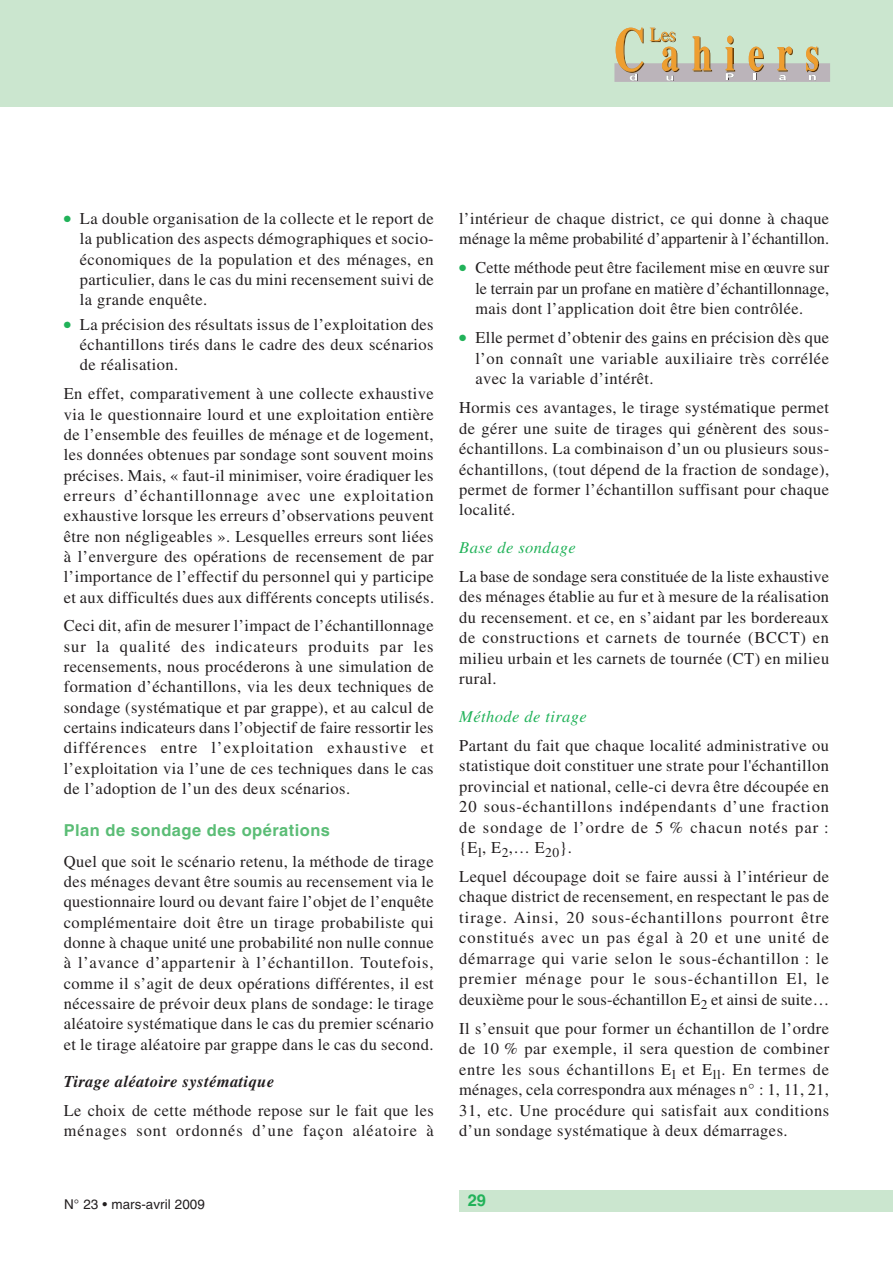
<style>
.page{position:relative;width:893px;height:1263px;background:#fff}
.page>*{position:absolute;margin:0;border:0;box-sizing:border-box;transform-origin:0 0}
.t1{font:16.5px/20.4px "Times";letter-spacing:.025em;color:#231f20;text-align:justify}
.t2{font:16.5px/20.4px "Times";letter-spacing:.005em;color:#231f20}
.t3{font:italic 16.5px "Times";letter-spacing:.025em;color:#21b259}
.t4{font:italic 700 16.5px "Times";letter-spacing:.025em;color:#231f20}
.t5{font:700 16.5px "Helvetica";letter-spacing:.03em;color:#5bbd76}
.t6{font:700 16.5px "Helvetica";color:#21b259}
.t7{font:13.5px "Helvetica";color:#231f20}
.s1{color:#21b259}
</style>
<div class="page">
<div style="left:459px;top:1191px;width:434px;height:21px;background:#cbe6cf"></div>
<div style="left:0;top:0;width:893px;height:106px;background:#cbe6cf"></div>
<svg style="left:614px;top:28px;width:216px;height:54px"></svg>
<p class="t1" style="left:80px;top:210px;width:356px;text-indent:-16px"><span class="s1">●</span> La double organisation de la collecte et le report de la publication des aspects démographiques et socio&shy;économiques de la population et des ménages, en particulier, dans le cas du mini recensement suivi de la grande enquête.</p>
<p class="t1" style="left:80px;top:316px;width:355px;text-indent:-16px"><span class="s1">●</span> La précision des résultats issus de l’exploitation des échantillons tirés dans le cadre des deux scénarios de réalisation.</p>
<p class="t1" style="left:64px;top:385px;width:372px">En effet, comparativement à une collecte exhaustive via le questionnaire lourd et une exploitation entière de l’ensemble des feuilles de ménage et de logement, les données obtenues par sondage sont souvent moins précises. Mais, « faut-il minimiser, voire éradiquer les erreurs d’échantillonnage avec une exploitation exhaustive lorsque les erreurs d’observations peuvent être non négligeables ». Lesquelles erreurs sont liées à l’envergure des opérations de recensement de par l’importance de l’effectif du personnel qui y participe et aux difficultés dues aux différents concepts utilisés.</p>
<p class="t1" style="left:64px;top:617px;width:371px">Ceci dit, afin de mesurer l’impact de l’échantillonnage sur la qualité des indicateurs produits par les recensements, nous procéderons à une simulation de formation d’échantillons, via les deux techniques de sondage (systématique et par grappe), et au calcul de certains indicateurs dans l’objectif de faire ressortir les différences entre l’exploitation exhaustive et l’exploitation via l’une de ces techniques dans le cas de l’adoption de l’un des deux scénarios.</p>
<p class="t5" style="left:64px;top:824px;width:268px">Plan de sondage des opérations</p>
<p class="t1" style="left:64px;top:852px;width:372px">Quel que soit le scénario retenu, la méthode de tirage des ménages devant être soumis au recensement via le questionnaire lourd ou devant faire l’objet de l’enquête complémentaire doit être un tirage probabiliste qui donne à chaque unité une probabilité non nulle connue à l’avance d’appartenir à l’échantillon. Toutefois, comme il s’agit de deux opérations différentes, il est nécessaire de prévoir deux plans de sondage: le tirage aléatoire systématique dans le cas du premier scénario et le tirage aléatoire par grappe dans le cas du second.</p>
<p class="t4" style="left:64px;top:1075px;width:212px">Tirage aléatoire systématique</p>
<p class="t1" style="left:64px;top:1102px;width:371px">Le choix de cette méthode repose sur le fait que les ménages sont ordonnés d’une façon aléatoire à</p>
<p class="t2" style="left:459px;top:210px;width:371px">l’intérieur de chaque district, ce qui donne à chaque ménage la même probabilité d’appartenir à l’échantillon.</p>
<p class="t1" style="left:475px;top:259px;width:355px;text-indent:-16px"><span class="s1">●</span> Cette méthode peut être facilement mise en œuvre sur le terrain par un profane en matière d’échantillonnage, mais dont l’application doit être bien contrôlée.</p>
<p class="t1" style="left:475px;top:329px;width:355px;text-indent:-16px"><span class="s1">●</span> Elle permet d’obtenir des gains en précision dès que l’on connaît une variable auxiliaire très corrélée avec la variable d’intérêt.</p>
<p class="t1" style="left:459px;top:399px;width:371px">Hormis ces avantages, le tirage systématique permet de gérer une suite de tirages qui génèrent des sous&shy;échantillons. La combinaison d’un ou plusieurs sous&shy;échantillons, (tout dépend de la fraction de sondage), permet de former l’échantillon suffisant pour chaque localité.</p>
<p class="t3" style="left:459px;top:542px;width:118px">Base de sondage</p>
<p class="t1" style="left:459px;top:568px;width:371px">La base de sondage sera constituée de la liste exhaustive des ménages établie au fur et à mesure de la réalisation du recensement. et ce, en s’aidant par les bordereaux de constructions et carnets de tournée (BCCT) en milieu urbain et les carnets de tournée (CT) en milieu rural.</p>
<p class="t3" style="left:459px;top:710px;width:129px">Méthode de tirage</p>
<p class="t1" style="left:459px;top:737px;width:371px">Partant du fait que chaque localité administrative ou statistique doit constituer une strate pour l'échantillon provincial et national, celle-ci devra être découpée en 20 sous-échantillons indépendants d’une fraction de sondage de l’ordre de 5 % chacun notés par : {E<sub>l</sub>, E<sub>2</sub>,… E<sub>20</sub>}.</p>
<p class="t1" style="left:459px;top:868px;width:372px">Lequel découpage doit se faire aussi à l’intérieur de chaque district de recensement, en respectant le pas de tirage. Ainsi, 20 sous-échantillons pourront être constitués avec un pas égal à 20 et une unité de démarrage qui varie selon le sous-échantillon : le premier ménage pour le sous-échantillon El, le deuxième pour le sous-échantillon E<sub>2</sub> et ainsi de suite…</p>
<p class="t1" style="left:459px;top:1020px;width:371px">Il s’ensuit que pour former un échantillon de l’ordre de 10 % par exemple, il sera question de combiner entre les sous échantillons E<sub>l</sub> et E<sub>ll</sub>. En termes de ménages, cela correspondra aux ménages n° : 1, 11, 21, 31, etc. Une procédure qui satisfait aux conditions d’un sondage systématique à deux démarrages.</p>
<p class="t7" style="left:64px;top:1199px;width:142px">N° 23 • mars-avril 2009</p>
<p class="t6" style="left:468px;top:1193px;width:20px">29</p>
</div>
